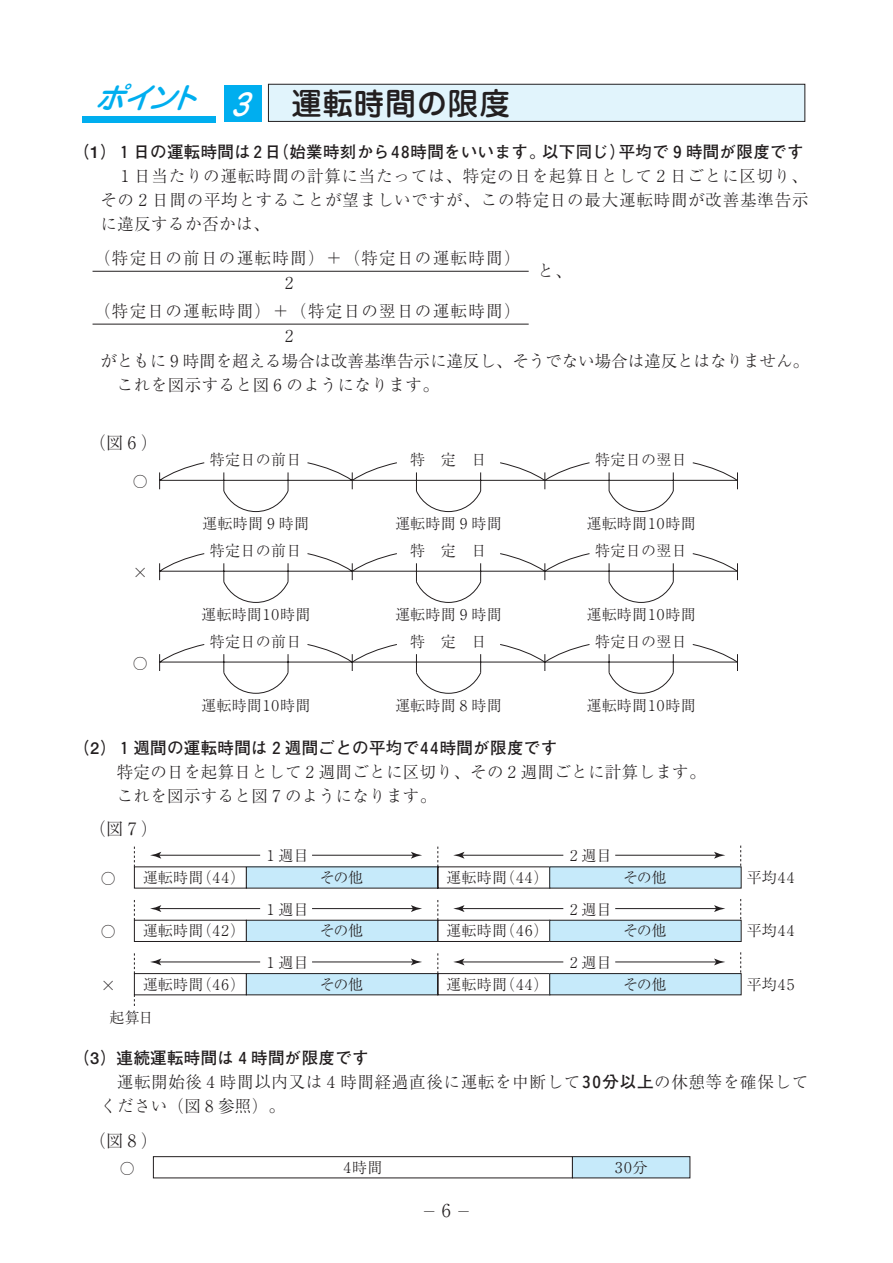
<style>
.page{position:relative;width:893px;height:1263px;background:#fff}
.page>*{position:absolute;margin:0;border:0;box-sizing:border-box;transform-origin:0 0}
.t1{font:500 30.75px "Jun 34";letter-spacing:.02em;color:#231f20}
.t2{font:300 17.25px "Ryumin";color:#231f20}
.t3{font:300 16.5px/24px "Ryumin";letter-spacing:.03em;color:#231f20}
.t4{font:700 16.5px "Futo Go B101";letter-spacing:.02em;color:#231f20}
.t5{font:300 16.5px/24px "Ryumin";color:#231f20}
.t6{font:300 16.5px/24.6px "Ryumin";letter-spacing:.08em;color:#231f20}
.t7{font:300 15px "Ryumin";letter-spacing:.02em;color:#231f20}
.s1{font-style:italic;font-size:29.55px;color:#fff}
.s2{font-family:"Futo Go B101";font-weight:700}
.s3{font-size:18px}
</style>
<div class="page">
<svg style="left:159px;top:462px;width:579px;height:50px"></svg>
<svg style="left:159px;top:553px;width:579px;height:50px"></svg>
<svg style="left:159px;top:644px;width:579px;height:50px"></svg>
<div style="left:82px;top:116px;width:134px;height:6px;background:#00aeef"></div>
<div style="left:224px;top:85px;width:37px;height:37px;background:#00aeef"></div>
<div style="left:268px;top:84px;width:537px;height:37px;background:#e1f4fc"></div>
<div style="left:268px;top:84px;width:537px;height:38px;border:1px solid #231f20"></div>
<hr style="left:93px;top:271px;width:436px;height:1px;background:#231f20">
<hr style="left:93px;top:324px;width:436px;height:1px;background:#231f20">
<div style="left:550px;top:867px;width:191px;height:21px;background:#c6eafa"></div>
<svg style="left:134px;top:846px;width:1px;height:21px"></svg>
<svg style="left:740px;top:845px;width:1px;height:22px"></svg>
<hr style="left:159px;top:855px;width:101px;height:1px;background:#231f20">
<svg style="left:150px;top:852px;width:11px;height:7px"></svg>
<div style="left:134px;top:920px;width:113px;height:22px;border:1px solid #231f20"></div>
<div style="left:246px;top:920px;width:192px;height:21px;background:#c6eafa"></div>
<div style="left:246px;top:920px;width:192px;height:22px;border:1px solid #231f20"></div>
<div style="left:438px;top:920px;width:112px;height:22px;border:1px solid #231f20"></div>
<div style="left:550px;top:920px;width:191px;height:21px;background:#c6eafa"></div>
<div style="left:549px;top:920px;width:192px;height:22px;border:1px solid #231f20"></div>
<svg style="left:134px;top:900px;width:1px;height:20px"></svg>
<svg style="left:438px;top:900px;width:1px;height:20px"></svg>
<svg style="left:740px;top:899px;width:1px;height:21px"></svg>
<hr style="left:159px;top:908px;width:101px;height:1px;background:#231f20">
<svg style="left:150px;top:905px;width:11px;height:7px"></svg>
<hr style="left:312px;top:908px;width:101px;height:1px;background:#231f20">
<svg style="left:411px;top:905px;width:11px;height:7px"></svg>
<div style="left:153px;top:1156px;width:420px;height:22px;border:1px solid #231f20"></div>
<div style="left:572px;top:1157px;width:118px;height:21px;background:#c6eafa"></div>
<div style="left:572px;top:1156px;width:118px;height:22px;border:1px solid #231f20"></div>
<div style="left:134px;top:973px;width:113px;height:22px;border:1px solid #231f20"></div>
<div style="left:550px;top:973px;width:191px;height:22px;background:#c6eafa"></div>
<div style="left:549px;top:973px;width:192px;height:22px;border:1px solid #231f20"></div>
<svg style="left:134px;top:953px;width:1px;height:20px"></svg>
<svg style="left:740px;top:952px;width:1px;height:21px"></svg>
<hr style="left:159px;top:962px;width:101px;height:1px;background:#231f20">
<svg style="left:150px;top:958px;width:11px;height:7px"></svg>
<hr style="left:462px;top:855px;width:101px;height:1px;background:#231f20">
<svg style="left:246px;top:846px;width:304px;height:42px"></svg>
<hr style="left:615px;top:855px;width:101px;height:1px;background:#231f20">
<svg style="left:714px;top:852px;width:11px;height:7px"></svg>
<hr style="left:462px;top:908px;width:101px;height:1px;background:#231f20">
<svg style="left:453px;top:905px;width:11px;height:7px"></svg>
<hr style="left:615px;top:908px;width:101px;height:1px;background:#231f20">
<svg style="left:714px;top:905px;width:11px;height:7px"></svg>
<hr style="left:462px;top:962px;width:101px;height:1px;background:#231f20">
<svg style="left:246px;top:953px;width:304px;height:42px"></svg>
<hr style="left:615px;top:962px;width:101px;height:1px;background:#231f20">
<svg style="left:714px;top:958px;width:11px;height:7px"></svg>
<h1 class="t1" style="left:94px;top:83px;width:417px"><sup>ポイント</sup> <span class="s1">3</span> 運転時間の限度</h1>
<p class="t4" style="left:73px;top:142px;width:732px">（1）１日の運転時間は２日（始業時刻から４８時間をいいます。以下同じ）平均で９時間が限度です</p>
<p class="t3" style="left:100px;top:165px;width:710px;text-align:justify;text-indent:16px">１日当たりの運転時間の計算に当たっては、特定の日を起算日として２日ごとに区切り、その２日間の平均とすることが望ましいですが、この特定日の最大運転時間が改善基準告示に違反するか否かは、</p>
<p class="t6" style="left:281px;top:247px;width:241px;text-indent:-187px">（特定日の前日の運転時間）＋（特定日の運転時間）<br>２</p>
<p class="t6" style="left:281px;top:300px;width:241px;text-indent:-187px">（特定日の運転時間）＋（特定日の翌日の運転時間）<br>２</p>
<p class="t3" style="left:537px;top:260px;width:36px">と、</p>
<p class="t5" style="left:117px;top:351px;width:694px;text-indent:-16px">がともに９時間を超える場合は改善基準告示に違反し、そうでない場合は違反とはなりません。これを図示すると図６のようになります。</p>
<p class="t2" style="left:89px;top:433px;width:70px">（図６）</p>
<p class="t7" style="left:133px;top:474px;width:17px">○</p>
<p class="t7" style="left:133px;top:565px;width:17px">×</p>
<p class="t7" style="left:133px;top:655px;width:17px">○</p>
<p class="t7" style="left:210px;top:451px;width:93px">特定日の前日</p>
<p class="t7" style="left:410px;top:451px;width:78px">特 定 日</p>
<p class="t7" style="left:595px;top:451px;width:93px">特定日の翌日</p>
<p class="t7" style="left:202px;top:515px;width:108px">運転時間９時間</p>
<p class="t7" style="left:395px;top:515px;width:108px">運転時間９時間</p>
<p class="t7" style="left:586px;top:515px;width:111px">運転時間１０時間</p>
<p class="t7" style="left:210px;top:542px;width:93px">特定日の前日</p>
<p class="t7" style="left:410px;top:542px;width:78px">特 定 日</p>
<p class="t7" style="left:595px;top:542px;width:93px">特定日の翌日</p>
<p class="t7" style="left:201px;top:606px;width:111px">運転時間１０時間</p>
<p class="t7" style="left:395px;top:606px;width:108px">運転時間９時間</p>
<p class="t7" style="left:586px;top:606px;width:111px">運転時間１０時間</p>
<p class="t7" style="left:210px;top:633px;width:93px">特定日の前日</p>
<p class="t7" style="left:410px;top:633px;width:78px">特 定 日</p>
<p class="t7" style="left:595px;top:633px;width:93px">特定日の翌日</p>
<p class="t7" style="left:201px;top:697px;width:111px">運転時間１０時間</p>
<p class="t7" style="left:395px;top:697px;width:108px">運転時間８時間</p>
<p class="t7" style="left:586px;top:697px;width:111px">運転時間１０時間</p>
<p class="t4" style="left:73px;top:738px;width:485px">（2）１週間の運転時間は２週間ごとの平均で４４時間が限度です</p>
<p class="t3" style="left:117px;top:762px;width:590px">特定の日を起算日として２週間ごとに区切り、その２週間ごとに計算します。これを図示すると図７のようになります。</p>
<p class="t2" style="left:89px;top:820px;width:70px">（図７）</p>
<p class="t7" style="left:263px;top:848px;width:47px">１週目</p>
<p class="t7" style="left:566px;top:848px;width:47px">２週目</p>
<p class="t7" style="left:101px;top:869px;width:146px">○ 運転時間（４４）</p>
<p class="t7" style="left:320px;top:869px;width:45px">その他</p>
<p class="t7" style="left:446px;top:869px;width:104px">運転時間（４４）</p>
<p class="t7" style="left:623px;top:869px;width:45px">その他</p>
<p class="t7" style="left:263px;top:901px;width:47px">１週目</p>
<p class="t7" style="left:101px;top:923px;width:146px">○ 運転時間（４２）</p>
<p class="t7" style="left:320px;top:923px;width:45px">その他</p>
<p class="t7" style="left:446px;top:923px;width:104px">運転時間（４６）</p>
<p class="t7" style="left:623px;top:923px;width:45px">その他</p>
<p class="t7" style="left:566px;top:901px;width:47px">２週目</p>
<p class="t7" style="left:263px;top:955px;width:47px">１週目</p>
<p class="t7" style="left:566px;top:955px;width:47px">２週目</p>
<p class="t7" style="left:747px;top:869px;width:53px">平均４４</p>
<p class="t7" style="left:747px;top:923px;width:53px">平均４４</p>
<p class="t7" style="left:143px;top:976px;width:104px">運転時間（４６）</p>
<p class="t7" style="left:320px;top:976px;width:45px">その他</p>
<p class="t7" style="left:446px;top:976px;width:104px">運転時間（４４）</p>
<p class="t7" style="left:101px;top:977px;width:16px">×</p>
<p class="t7" style="left:623px;top:976px;width:45px">その他</p>
<p class="t7" style="left:747px;top:976px;width:53px">平均４５</p>
<p class="t7" style="left:110px;top:1010px;width:45px">起算日</p>
<p class="t4" style="left:73px;top:1048px;width:297px">（3）連続運転時間は４時間が限度です</p>
<p class="t3" style="left:100px;top:1072px;width:709px;text-indent:17px">運転開始後４時間以内又は４時間経過直後に運転を中断して<span class="s2">３０分以上</span>の休憩等を確保してください（図８参照）。</p>
<p class="t2" style="left:89px;top:1131px;width:70px">（図８）</p>
<p class="t7" style="left:120px;top:1160px;width:16px">○</p>
<p class="t7" style="left:340px;top:1159px;width:44px">４時間</p>
<p class="t7" style="left:612px;top:1159px;width:37px">３０分</p>
<p class="t7" style="left:422px;top:1203px;width:51px">－ <span class="s3">６</span> －</p>
</div>
